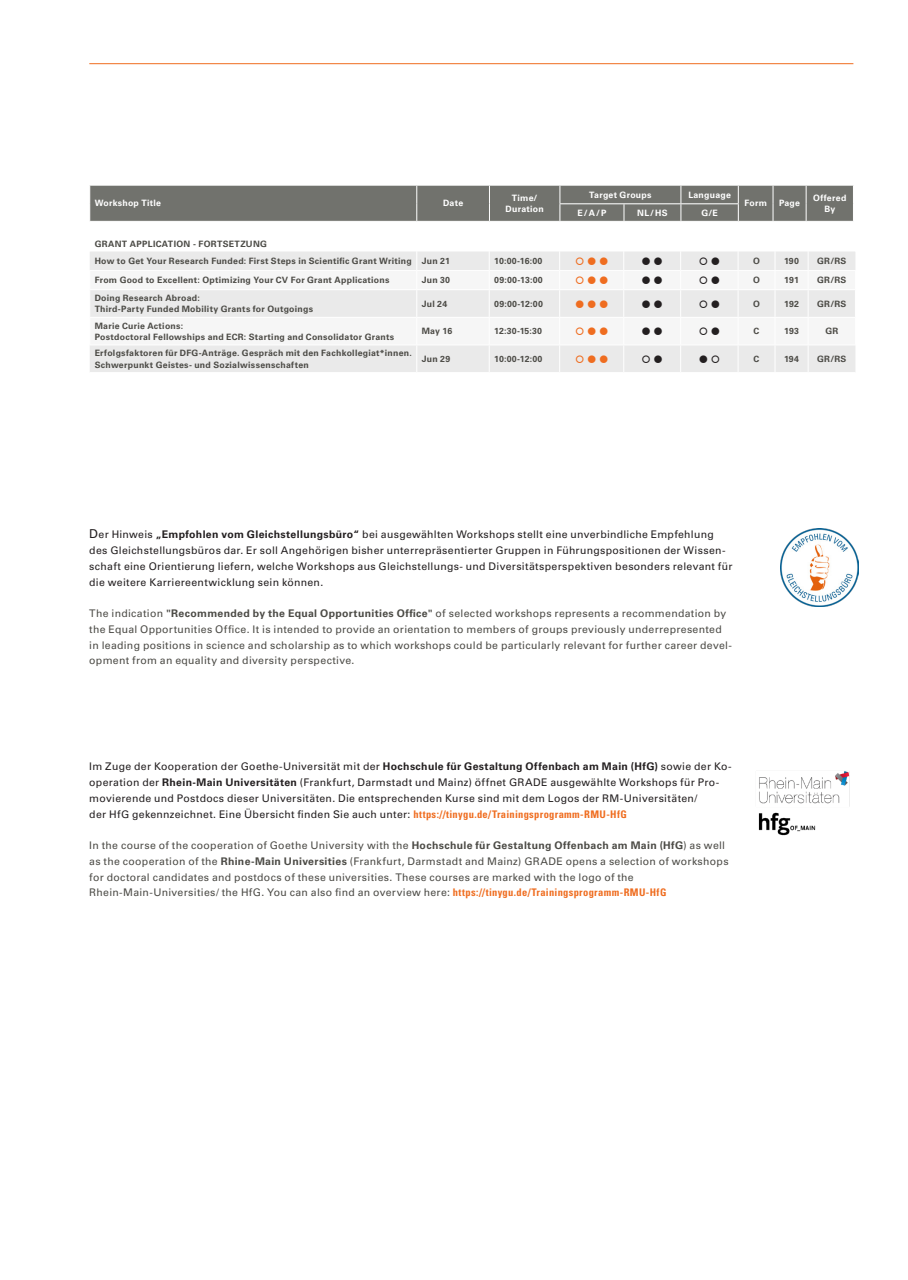
<style>
.page{position:relative;width:908px;height:1280px;background:#fff}
.page>*{position:absolute;margin:0;border:0;box-sizing:border-box;transform-origin:0 0}
.Trainer_Einrichtung{font:10.5px/15.8px "Univers LT Std";letter-spacing:.03em;color:#231f20}
.Trainer_Einrichtung-2{font:10.5px/15.8px "Univers LT Std";letter-spacing:.03em;color:#4c4b46}
.Tabelle_Bold{font:700 8.75px/11.4px "Univers LT Std";letter-spacing:.03em;color:#4c4b46}
.Tabelle_Bold-2{font:700 8.75px/11.4px "Univers LT Std";letter-spacing:.03em;color:#fff;text-align:center}
.s1{font-size:12.25px}
.s2{font-weight:700}
.s3{font-weight:700;font-stretch:condensed;color:#ef6d20}
</style>
<div class="page">
<hr style="left:89px;top:63px;width:764px;height:1px;background:#ef6d20">
<svg style="left:89px;top:185px;width:765px;height:36px;background:#777873"></svg>
<img style="left:781px;top:529px;width:77px;height:77px">
<img style="left:758px;top:771px;width:92px;height:65px">
<svg style="left:90px;top:251px;width:765px;height:121px"></svg>
<p class="Tabelle_Bold-2" style="left:95px;top:198px;width:68px">Workshop Title</p>
<p class="Tabelle_Bold-2" style="left:443px;top:198px;width:22px">Date</p>
<p class="Tabelle_Bold-2" style="left:512px;top:192px;width:27px">Time/</p>
<p class="Tabelle_Bold-2" style="left:505px;top:203px;width:40px">Duration</p>
<p class="Tabelle_Bold-2" style="left:589px;top:189px;width:64px">Target Groups</p>
<p class="Tabelle_Bold-2" style="left:688px;top:189px;width:44px">Language</p>
<p class="Tabelle_Bold-2" style="left:577px;top:207px;width:31px">E/A/P</p>
<p class="Tabelle_Bold-2" style="left:637px;top:207px;width:32px">NL/HS</p>
<p class="Tabelle_Bold-2" style="left:701px;top:207px;width:18px">G/E</p>
<p class="Tabelle_Bold-2" style="left:744px;top:198px;width:24px">Form</p>
<p class="Tabelle_Bold-2" style="left:779px;top:198px;width:23px">Page</p>
<p class="Tabelle_Bold-2" style="left:813px;top:192px;width:35px">Offered<br>By</p>
<p class="Tabelle_Bold" style="left:95px;top:238px;width:174px">GRANT APPLICATION - FORTSETZUNG</p>
<p class="Tabelle_Bold" style="left:95px;top:256px;width:319px">How to Get Your Research Funded: First Steps in Scientific Grant Writing</p>
<p class="Tabelle_Bold" style="left:422px;top:256px;width:30px">Jun 21</p>
<p class="Tabelle_Bold" style="left:494px;top:256px;width:50px">10:00-16:00</p>
<p class="Tabelle_Bold" style="left:753px;top:256px;width:8px">O</p>
<p class="Tabelle_Bold" style="left:784px;top:256px;width:16px">190</p>
<p class="Tabelle_Bold" style="left:817px;top:256px;width:31px">GR/RS</p>
<p class="Tabelle_Bold" style="left:95px;top:275px;width:296px">From Good to Excellent: Optimizing Your CV For Grant Applications</p>
<p class="Tabelle_Bold" style="left:422px;top:275px;width:30px">Jun 30</p>
<p class="Tabelle_Bold" style="left:494px;top:275px;width:50px">09:00-13:00</p>
<p class="Tabelle_Bold" style="left:753px;top:275px;width:8px">O</p>
<p class="Tabelle_Bold" style="left:784px;top:275px;width:16px">191</p>
<p class="Tabelle_Bold" style="left:817px;top:275px;width:31px">GR/RS</p>
<p class="Tabelle_Bold" style="left:95px;top:292px;width:107px">Doing Research Abroad:</p>
<p class="Tabelle_Bold" style="left:95px;top:304px;width:220px">Third-Party Funded Mobility Grants for Outgoings</p>
<p class="Tabelle_Bold" style="left:422px;top:298px;width:27px">Jul 24</p>
<p class="Tabelle_Bold" style="left:494px;top:298px;width:50px">09:00-12:00</p>
<p class="Tabelle_Bold" style="left:753px;top:298px;width:8px">O</p>
<p class="Tabelle_Bold" style="left:784px;top:298px;width:16px">192</p>
<p class="Tabelle_Bold" style="left:817px;top:298px;width:31px">GR/RS</p>
<p class="Tabelle_Bold" style="left:95px;top:320px;width:90px">Marie Curie Actions:</p>
<p class="Tabelle_Bold" style="left:95px;top:331px;width:301px">Postdoctoral Fellowships and ECR: Starting and Consolidator Grants</p>
<p class="Tabelle_Bold" style="left:422px;top:326px;width:32px">May 16</p>
<p class="Tabelle_Bold" style="left:494px;top:326px;width:49px">12:30-15:30</p>
<p class="Tabelle_Bold" style="left:753px;top:326px;width:7px">C</p>
<p class="Tabelle_Bold" style="left:784px;top:326px;width:16px">193</p>
<p class="Tabelle_Bold" style="left:825px;top:326px;width:14px">GR</p>
<p class="Tabelle_Bold" style="left:95px;top:348px;width:319px">Erfolgsfaktoren für DFG-Anträge. Gespräch mit den Fachkollegiat*innen.<br>Schwerpunkt Geistes- und Sozialwissenschaften</p>
<p class="Tabelle_Bold" style="left:422px;top:353px;width:30px">Jun 29</p>
<p class="Tabelle_Bold" style="left:494px;top:353px;width:50px">10:00-12:00</p>
<p class="Tabelle_Bold" style="left:753px;top:353px;width:7px">C</p>
<p class="Tabelle_Bold" style="left:784px;top:353px;width:16px">194</p>
<p class="Tabelle_Bold" style="left:817px;top:353px;width:31px">GR/RS</p>
<p class="Trainer_Einrichtung" style="left:89px;top:527px;width:645px"><span class="s1">D</span>er Hinweis <span class="s2">„Empfohlen vom Gleichstellungsbüro“</span> bei ausgewählten Workshops stellt eine unverbindliche Empfehlung des Gleichstellungsbüros dar. Er soll Angehörigen bisher unterrepräsentierter Gruppen in Führungspositionen der Wissen&shy;schaft eine Orientierung liefern, welche Workshops aus Gleichstellungs- und Diversitätsperspektiven besonders relevant für die weitere Karriereentwicklung sein können.</p>
<p class="Trainer_Einrichtung-2" style="left:89px;top:605px;width:644px">The indication <span class="s2">"Recommended by the Equal Opportunities Office"</span> of selected workshops represents a recommendation by the Equal Opportunities Office. It is intended to provide an orientation to members of groups previously underrepresented in leading positions in science and scholarship as to which workshops could be particularly relevant for further career devel&shy;opment from an equality and diversity perspective.</p>
<p class="Trainer_Einrichtung" style="left:89px;top:759px;width:644px">Im Zuge der Kooperation der Goethe-Universität mit der <span class="s2">Hochschule für Gestaltung Offenbach am Main (HfG)</span> sowie der Ko&shy;operation der <span class="s2">Rhein-Main Universitäten</span> (Frankfurt, Darmstadt und Mainz) öffnet GRADE ausgewählte Workshops für Pro&shy;movierende und Postdocs dieser Universitäten. Die entsprechenden Kurse sind mit dem Logos der RM-Universitäten/</p>
<p class="Trainer_Einrichtung" style="left:89px;top:806px;width:539px">der HfG gekennzeichnet. Eine Übersicht finden Sie auch unter: <span class="s3">https://tinygu.de/Trainingsprogramm-RMU-HfG</span></p>
<p class="Trainer_Einrichtung-2" style="left:89px;top:837px;width:641px">In the course of the cooperation of Goethe University with the <span class="s2">Hochschule für Gestaltung Offenbach am Main (HfG</span>) as well as the cooperation of the <span class="s2">Rhine-Main Universities</span> (Frankfurt, Darmstadt and Mainz) GRADE opens a selection of workshops for doctoral candidates and postdocs of these universities. These courses are marked with the logo of the</p>
<p class="Trainer_Einrichtung-2" style="left:89px;top:885px;width:579px">Rhein-Main-Universities/ the HfG. You can also find an overview here: <span class="s3">https://tinygu.de/Trainingsprogramm-RMU-HfG</span></p>
</div>
